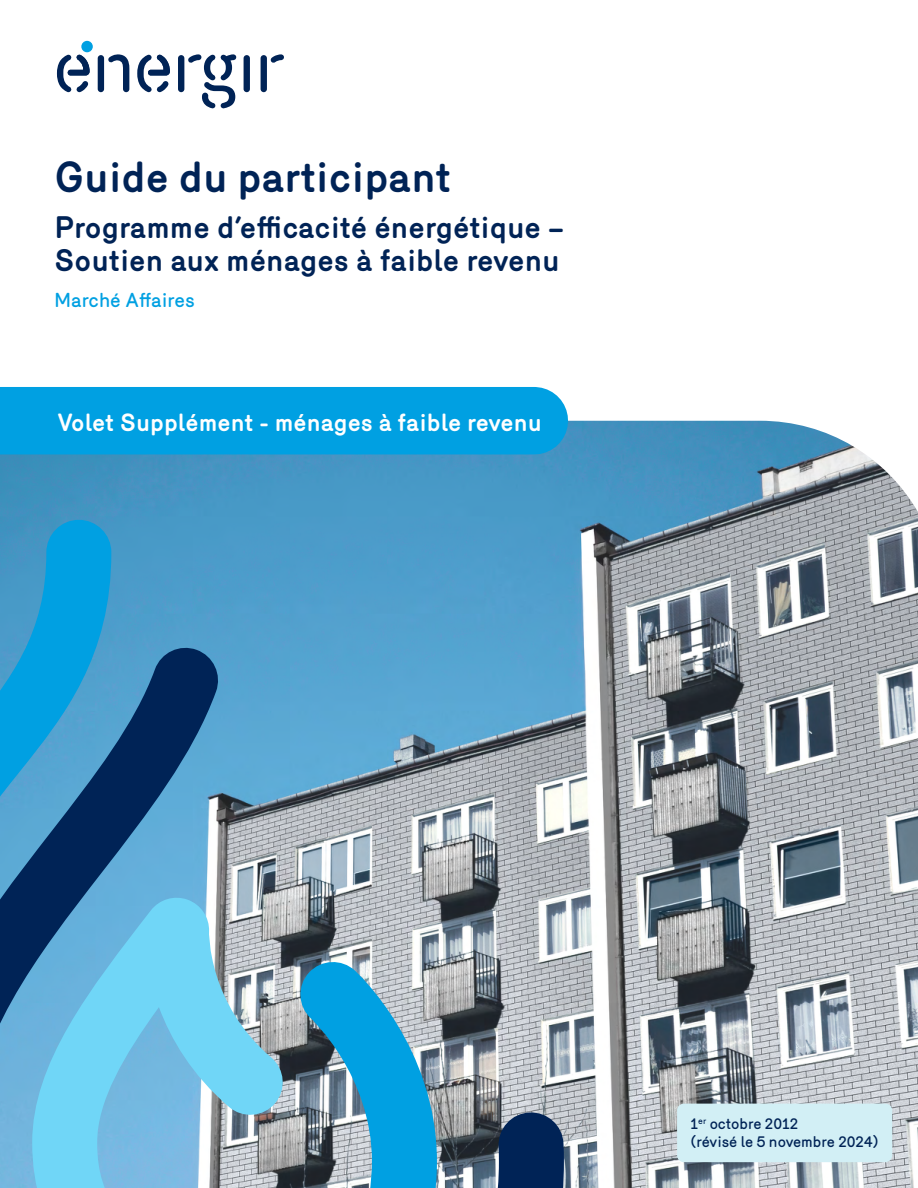
<style>
.page{position:relative;width:918px;height:1188px;background:#fff}
.page>*{position:absolute;margin:0;border:0;box-sizing:border-box;transform-origin:0 0}
.Energir_Titre_principal{font:700 42px "Merkury";color:#002356}
.Energir_Sous-titre_principal{font:700 30px/33px "Merkury";color:#002356}
.Energir_Titre_paragraphe{font:700 24px "Merkury";color:#fff}
.Energir_Introduction{font:500 19.5px "Merkury";color:#00a0e2}
.Energir_Introduction-2{font:500 15px/18px "Merkury";color:#002356}
</style>
<div class="page">
<img style="left:0;top:421px;width:918px;height:767px">
<div style="left:81px;top:41px;width:12px;height:11px;background:#00a0e2;border-radius:50%"></div>
<div style="left:98px;top:55px;width:6px;height:37px;background:#002356;border-radius:3px"></div>
<svg style="left:108px;top:54px;width:21px;height:38px"></svg>
<div style="left:244px;top:55px;width:6px;height:37px;background:#002356;border-radius:3px"></div>
<svg style="left:57px;top:54px;width:33px;height:39px"></svg>
<svg style="left:137px;top:54px;width:33px;height:39px"></svg>
<div style="left:178px;top:55px;width:6px;height:37px;background:#002356;border-radius:3px"></div>
<svg style="left:188px;top:54px;width:49px;height:55px"></svg>
<div style="left:261px;top:55px;width:6px;height:37px;background:#002356;border-radius:3px"></div>
<svg style="left:270px;top:54px;width:14px;height:9px"></svg>
<svg style="left:0;top:644px;width:222px;height:544px;background:#3e75a2"></svg>
<svg style="left:0;top:520px;width:111px;height:354px;background:#268ec5"></svg>
<svg style="left:437px;top:1112px;width:127px;height:76px;background:#3c506c"></svg>
<svg style="left:287px;top:958px;width:150px;height:230px;background:#529dbe"></svg>
<svg style="left:32px;top:895px;width:255px;height:293px;background:#7cbedc"></svg>
<div style="left:0;top:387px;width:534px;height:67px;background:#00a0e2"></div>
<div style="left:677px;top:1104px;width:215px;height:58px;background:#d2eff5;border-radius:7px"></div>
<p class="Energir_Titre_principal" style="left:54px;top:146px;width:399px">Guide du participant</p>
<p class="Energir_Sous-titre_principal" style="left:54px;top:209px;width:512px">Programme d’efficacité énergétique –<br>Soutien aux ménages à faible revenu</p>
<p class="Energir_Introduction" style="left:54px;top:286px;width:142px">Marché Affaires</p>
<p class="Energir_Titre_paragraphe" style="left:57px;top:405px;width:486px">Volet Supplément - ménages à faible revenu</p>
<p class="Energir_Introduction-2" style="left:691px;top:1114px;width:190px">1<sup>er</sup> octobre 2012<br>(révisé le 5 novembre 2024)</p>
</div>
